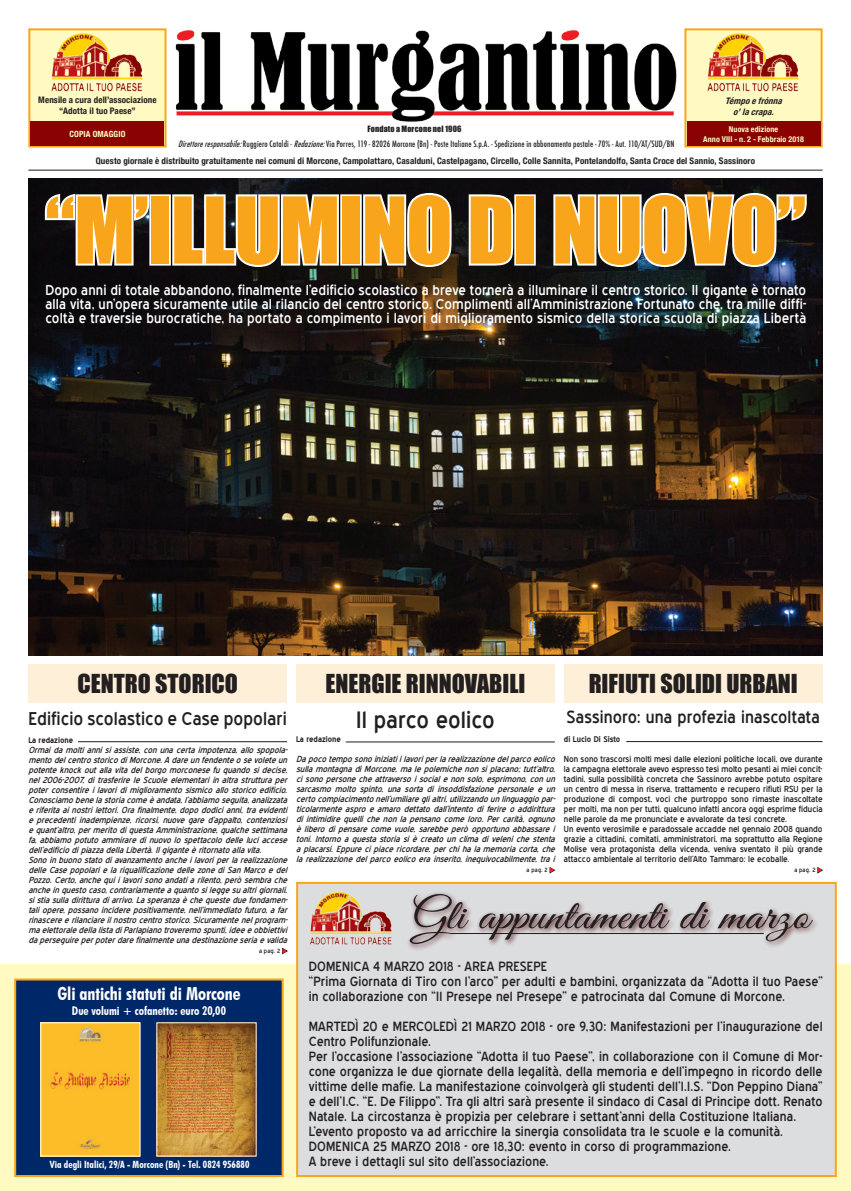
<style>
.page{position:relative;width:851px;height:1191px;background:#fff}
.page>*{position:absolute;margin:0;border:0;box-sizing:border-box;transform-origin:0 0}
.t1{font:85px "Impact";letter-spacing:-.02em;color:#f9a51b}
.t2{font:42px "Great Vibes";letter-spacing:.005em;color:#231f20;scale:1.19 1}
.t3{font:24px "Impact";color:#231f20}
.t4{font:23px "Blue Highway";color:#231f20}
.t5{font:18px "Blue Highway";letter-spacing:.005em;color:#231f20}
.t6{font:700 condensed 18px "Futura BT";letter-spacing:-.005em;color:#fff}
.t7{font:17px "Blue Highway";letter-spacing:.005em;color:#231f20}
.t8{font:14px/14px "Blue Highway";letter-spacing:.005em;color:#fff;text-align:justify}
.t9{font:13px/15px "Blue Highway";letter-spacing:.005em;color:#231f20}
.t10{font:700 condensed 12px "Futura BT";letter-spacing:-.005em;color:#fff}
.t11{font:700 condensed 10px "Futura BT";letter-spacing:.005em;color:#fff}
.t12{font:700 condensed 9px/10.8px "Helvetica Neue";letter-spacing:.01em;color:#231f20;text-align:center}
.t13{font:italic 700 condensed 9px/11px "Helvetica Neue";color:#231f20;text-align:center}
.t14{font:italic 8.5px/10px "Blue Highway";color:#231f20;text-align:justify}
.t15{font:8.5px/10px "Blue Highway";color:#231f20}
.t16{font:500 condensed 8.5px "Futura";letter-spacing:.015em;color:#231f20}
.t17{font:700 condensed 8.5px "Helvetica Neue";letter-spacing:.01em;color:#fffac1}
.t18{font:700 condensed 8px/9.6px "Helvetica Neue";letter-spacing:.015em;color:#fffac1;text-align:center}
.t19{font:700 8px "Blue Highway";color:#231f20}
.t20{font:8px "Impact";letter-spacing:.02em;color:#231f20}
.t21{font:6px "Blue Highway";letter-spacing:.035em;color:#231f20}
.s1{font-style:italic}
.s2{color:#ee1d23}
</style>
<div class="page">
<img style="left:175px;top:30px;width:502px;height:92px">
<div style="left:28px;top:28px;width:138px;height:119px;background:#fffac1;border:2px solid #f9a51b"></div>
<img style="left:48px;top:29px;width:99px;height:63px">
<div style="left:31px;top:121px;width:133px;height:25px;background:#8b0202"></div>
<div style="left:684px;top:28px;width:138px;height:119px;background:#fffac1;border:2px solid #f9a51b"></div>
<img style="left:703px;top:29px;width:100px;height:63px">
<div style="left:686px;top:121px;width:134px;height:25px;background:#8b0202"></div>
<hr style="left:28px;top:170px;width:794px;height:1px;background:#231f20">
<div style="left:0;top:964px;width:850px;height:227px;background:#fffac1"></div>
<div style="left:14px;top:978px;width:269px;height:199px;background:#002868;border:2px solid #f9a51b"></div>
<img style="left:42px;top:1024px;width:97px;height:130px">
<img style="left:158px;top:1024px;width:96px;height:130px">
<svg style="left:549px;top:867px;width:6px;height:7px"></svg>
<svg style="left:817px;top:867px;width:6px;height:7px"></svg>
<div style="left:28px;top:664px;width:259px;height:39px;background:#feefd8"></div>
<svg style="left:282px;top:947px;width:6px;height:8px"></svg>
<div style="left:564px;top:664px;width:258px;height:39px;background:#feefd8"></div>
<div style="left:296px;top:664px;width:258px;height:39px;background:#feefd8"></div>
<div style="left:296px;top:882px;width:540px;height:295px;background:#dcdddf;border:2px solid #f9a51b"></div>
<div style="left:406px;top:890px;width:413px;height:61px;background:#450000;opacity:.84"></div>
<img style="left:310px;top:892px;width:82px;height:53px">
<hr style="left:450px;top:933px;width:313px;height:1px;background:#231f20">
<hr style="left:78px;top:741px;width:209px;height:1px;background:#231f20">
<hr style="left:346px;top:742px;width:208px;height:1px;background:#231f20">
<hr style="left:626px;top:741px;width:196px;height:1px;background:#231f20">
<img style="left:28px;top:179px;width:794px;height:476px">
<svg style="left:42px;top:169px;width:110px;height:98px"></svg>
<div style="left:149px;top:194px;width:22px;height:71px;border:4px solid #fff"></div>
<svg style="left:170px;top:169px;width:171px;height:100px"></svg>
<div style="left:340px;top:194px;width:22px;height:71px;border:4px solid #fff"></div>
<svg style="left:361px;top:190px;width:92px;height:80px"></svg>
<svg style="left:466px;top:192px;width:49px;height:75px"></svg>
<div style="left:514px;top:194px;width:21px;height:71px;border:4px solid #fff"></div>
<svg style="left:551px;top:190px;width:258px;height:110px"></svg>
<p class="t12" style="left:38px;top:94px;width:120px">Mensile a cura dell’associazione “Adotta il tuo Paese”</p>
<p class="t17" style="left:69px;top:127px;width:57px">COPIA OMAGGIO</p>
<p class="t13" style="left:725px;top:95px;width:62px">Témpoefrónna o’lacrapa.</p>
<p class="t18" style="left:703px;top:124px;width:102px">Nuova edizione<br>Anno VIII - n. 2 - Febbraio 2018</p>
<p class="t20" style="left:367px;top:123px;width:95px">Fondato a Morcone nel 1906</p>
<p class="t16" style="left:178px;top:139px;width:497px"><span class="s1">Direttoreresponsabile:</span>Ruggiero Cataldi - <span class="s1">Redazione:</span>Via Porres, 119 - 82026 Morcone (Bn) - Poste Italiane S.p.A. - Spedizione in abbonamento postale - 70% - Aut. 110/AT/SUD/BN</p>
<p class="t12" style="left:96px;top:154px;width:660px">Questo giornale è distribuito gratuitamente nei comuni di Morcone, Campolattaro, Casalduni, Castelpagano, Circello, Colle Sannita, Pontelandolfo, Santa Croce del Sannio, Sassinoro</p>
<h1 class="t1" style="left:45px;top:164px;width:762px">“M’ILLUMINO DI NUOVO”</h1>
<p class="t8" style="left:45px;top:283px;width:762px">Dopo anni di totale abbandono, finalmente l’edificio scolastico a breve tornerà a illuminare il centro storico. Il gigante è tornato alla vita, un’opera sicuramente utile al rilancio del centro storico. Complimenti all’Amministrazione Fortunato che, tra mille diffi&shy;coltà e traversie burocratiche, ha portato a compimento i lavori di miglioramento sismico della storica scuola di piazza Libertà</p>
<h3 class="t3" style="left:77px;top:665px;width:162px">CENTRO STORICO</h3>
<h3 class="t3" style="left:325px;top:665px;width:201px">ENERGIE RINNOVABILI</h3>
<h3 class="t3" style="left:588px;top:665px;width:211px">RIFIUTI SOLIDI URBANI</h3>
<h3 class="t4" style="left:356px;top:705px;width:140px">Il parco eolico</h3>
<h3 class="t7" style="left:566px;top:706px;width:255px">Sassinoro: una profezia inascoltata</h3>
<h3 class="t5" style="left:28px;top:708px;width:260px">Edificio scolastico e Case popolari</h3>
<p class="t19" style="left:28px;top:735px;width:46px">La redazione</p>
<p class="t14" style="left:28px;top:745px;width:263px;text-align:left">Ormaidamoltiannisiassiste,conunacertaimpotenza,allospopola&shy;mentodelcentrostoricodiMorcone.Adareunfendenteosevoleteun potenteknockoutallavitadelborgomorconesefuquandosidecise, nel 2006-2007, di trasferire le Scuole elementari in altra struttura per poterconsentireilavoridimiglioramentosismicoallostoricoedificio.<br>Conosciamobenelastoriacomeèandata,l’abbiamoseguita,analizzata eriferitaainostrilettori.Orafinalmente,dopododicianni,traevidenti e precedenti inadempienze, ricorsi, nuove gare d’appalto, contenziosi equant’altro,permeritodiquestaAmministrazione,qualchesettimana fa, abbiamo potuto ammirare di nuovo lo spettacolo delle luci accese dell’edificiodipiazzadellaLibertà.Ilgiganteèritornatoallavita.<br>Sonoinbuonostatodiavanzamentoancheilavoriperlarealizzazione delleCasepopolarielariqualificazionedellezonediSanMarcoedel Pozzo.Certo,anchequiilavorisonoandatiarilento,peròsembrache ancheinquestocaso,contrariamenteaquantosileggesualtrigiornali, sistiasulladiritturadiarrivo.Lasperanzaèchequesteduefondamen&shy;taliopere,possanoinciderepositivamente,nell’immediatofuturo,afar rinascereerilanciareilnostrocentrostorico.Sicuramentenelprogram&shy;maelettoraledellalistadiParlapianotroveremospunti,ideeeobbiettivi daperseguireperpoterdarefinalmenteunadestinazioneseriaevalida</p>
<p class="t19" style="left:296px;top:734px;width:46px">La redazione</p>
<p class="t14" style="left:296px;top:754px;width:263px">Dapocotemposonoiniziatiilavoriperlarealizzazionedelparcoeolico sullamontagnadiMorcone,malepolemichenonsiplacano;tutt’altro, cisonopersonecheattraversoisocialenonsolo,esprimono,conun sarcasmo molto spinto, una sorta di insoddisfazione personale e un certocompiacimentonell’umiliareglialtri,utilizzandounlinguaggiopar&shy;ticolarmente aspro e amaro dettato dall’intento di ferire o addirittura di intimidire quelli che non la pensano come loro. Per carità, ognuno è libero di pensare come vuole, sarebbe però opportuno abbassare i toni. Intorno a questa storia si è creato un clima di veleni che stenta aplacarsi.Eppurecipiacericordare,perchihalamemoriacorta,che la realizzazione del parco eolico era inserito, inequivocabilmente, tra i</p>
<p class="t19" style="left:564px;top:734px;width:58px">di Lucio Di Sisto</p>
<p class="t15" style="left:564px;top:754px;width:260px">Non sono trascorsi molti mesi dalle elezioni politiche locali, ove durante la campagna elettorale avevo espresso tesi molto pesanti ai miei concit&shy;tadini, sulla possibilità concreta che Sassinoro avrebbe potuto ospitare un centro di messa in riserva, trattamento e recupero rifiuti RSU per la produzione di compost, voci che purtroppo sono rimaste inascoltate per molti, ma non per tutti, qualcuno infatti ancora oggi esprime fiducia nelle parole da me pronunciate e avvalorate da tesi concrete.<br>Un evento verosimile e paradossale accadde nel gennaio 2008 quando grazie a cittadini, comitati, amministratori, ma soprattutto alla Regione Molise vera protagonista della vicenda, veniva sventato il più grande attacco ambientale al territorio dell’Alto Tammaro: le ecoballe.</p>
<p class="t21" style="left:526px;top:866px;width:30px">a pag. 2 <span class="s2">◆</span></p>
<p class="t21" style="left:794px;top:866px;width:30px">a pag. 2 <span class="s2">◆</span></p>
<h2 class="t2" style="left:412px;top:892px;width:335px">Gli appuntamenti di marzo</h2>
<h3 class="t9" style="left:309px;top:959px;width:515px">DOMENICA 4 MARZO 2018 - AREA PRESEPE<br>“Prima Giornata di Tiro con l’arco” per adulti e bambini, organizzata da “Adotta il tuo Paese” in collaborazione con “Il Presepe nel Presepe” e patrocinata dal Comune di Morcone.</h3>
<p class="t9" style="left:309px;top:1019px;width:515px">MARTEDÌ 20 e MERCOLEDÌ 21 MARZO 2018 - ore 9,30: Manifestazioni per l’inaugurazione del Centro Polifunzionale.<br>Per l’occasione l’associazione “Adotta il tuo Paese”, in collaborazione con il Comune di Mor&shy;cone organizza le due giornate della legalità, della memoria e dell’impegno in ricordo delle vittime delle mafie. La manifestazione coinvolgerà gli studenti dell’I.I.S. “Don Peppino Diana” e dell’I.C. “E. De Filippo”. Tra gli altri sarà presente il sindaco di Casal di Principe dott. Renato Natale. La circostanza è propizia per celebrare i settant’anni della Costituzione Italiana.<br>L’evento proposto va ad arricchire la sinergia consolidata tra le scuole e la comunità.<br>DOMENICA 25 MARZO 2018 - ore 18,30: evento in corso di programmazione.<br>A breve i dettagli sul sito dell’associazione.</p>
<p class="t21" style="left:259px;top:947px;width:30px">a pag. 2 <span class="s2">◆</span></p>
<h3 class="t6" style="left:57px;top:983px;width:184px">Gli antichi statuti di Morcone</h3>
<h3 class="t10" style="left:72px;top:1003px;width:156px">Due volumi + cofanetto: euro 20,00</h3>
<p class="t11" style="left:50px;top:1158px;width:201px">Via degli Italici, 29/A - Morcone (Bn) - Tel. 0824 956880</p>
</div>
